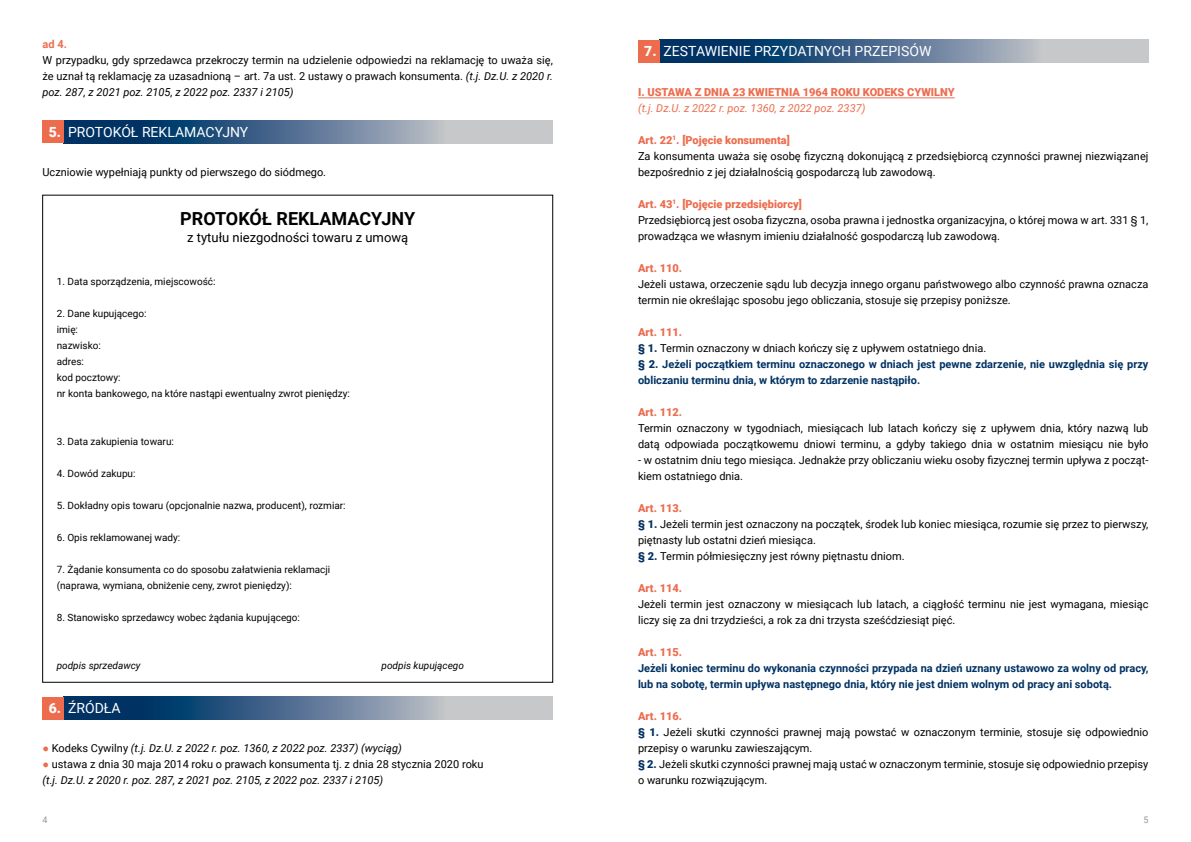
<style>
.page{position:relative;width:1191px;height:842px;background:#fff}
.page>*{position:absolute;margin:0;border:0;box-sizing:border-box;transform-origin:0 0}
.t1{font:700 18px "Roboto";color:#000}
.t2{font:14px "Roboto";color:#fff}
.t3{font:13px "Roboto";color:#000}
.t4{font:11px/16px "Roboto";color:#000}
.t5{font:700 11px/16px "Roboto";color:#003263}
.t6{font:900 11px "Roboto";color:#ed6c4e}
.t7{font:italic 11px "Roboto";color:#000}
.t8{font:italic 11px "Roboto";color:#ed6c4e}
.t9{font:700 11px "Roboto";color:#ed6c4e}
.t10{font:10px/16px "Roboto";color:#000}
.t11{font:italic 10px "Roboto";color:#000}
.t12{font:9px "Roboto";color:#939598}
.s1{font-style:italic}
.s2{font-weight:900}
.s3{font-family:"Times New Roman";font-style:normal;color:#ed6c4e}
.s4{font-style:normal}
.s5{font-family:"Times New Roman";color:#ed6c4e}
.s6{font-weight:900;color:#ed6c4e}
.s7{font-weight:400;color:#000}
.s8{font-weight:900;color:#003263}
</style>
<div class="page">
<svg style="left:64px;top:120px;width:489px;height:23px;background:#5f7b97"></svg>
<svg style="left:64px;top:697px;width:489px;height:22px;background:#5f7b97"></svg>
<svg style="left:659px;top:40px;width:489px;height:22px;background:#607b97"></svg>
<div style="left:43px;top:120px;width:21px;height:23px;background:#ed6c4e"></div>
<div style="left:43px;top:697px;width:21px;height:22px;background:#ed6c4e"></div>
<div style="left:638px;top:40px;width:21px;height:22px;background:#ed6c4e"></div>
<hr style="left:638px;top:98px;width:316px;height:1px;background:#ed6c4e">
<p class="t9" style="left:43px;top:36px;width:26px">ad 4.</p>
<p class="t4" style="left:43px;top:52px;width:512px;text-align:justify">W przypadku, gdy sprzedawca przekroczy termin na udzielenie odpowiedzi na reklamację to uważa się, że uznał tą reklamację za uzasadnioną – art. 7a ust. 2 ustawy o prawach konsumenta. <span class="s1">(t.j. Dz.U. z 2020 r. poz. 287, z 2021 poz. 2105, z 2022 poz. 2337 i 2105)</span></p>
<p class="t2" style="left:49px;top:122px;width:201px"><span class="s2">5.</span> PROTOKÓŁ REKLAMACYJNY</p>
<p class="t4" style="left:43px;top:164px;width:285px">Uczniowie wypełniają punkty od pierwszego do siódmego.</p>
<h1 class="t1" style="left:180px;top:206px;width:236px">PROTOKÓŁ REKLAMACYJNY</h1>
<p class="t3" style="left:187px;top:229px;width:223px">z tytułu niezgodności towaru z umową</p>
<p class="t10" style="left:57px;top:273px;width:160px">1. Data sporządzenia, miejscowość:</p>
<p class="t10" style="left:57px;top:305px;width:295px">2. Dane kupującego:<br>imię:<br>nazwisko:<br>adres:<br>kod pocztowy:<br>nr konta bankowego, na które nastąpi ewentualny zwrot pieniędzy:</p>
<p class="t10" style="left:57px;top:433px;width:119px">3. Data zakupienia towaru:</p>
<p class="t10" style="left:57px;top:465px;width:80px">4. Dowód zakupu:</p>
<p class="t10" style="left:57px;top:497px;width:290px">5. Dokładny opis towaru (opcjonalnie nazwa, producent), rozmiar:</p>
<p class="t10" style="left:57px;top:529px;width:125px">6. Opis reklamowanej wady:</p>
<p class="t10" style="left:57px;top:561px;width:275px">7. Żądanie konsumenta co do sposobu załatwienia reklamacji (naprawa, wymiana, obniżenie ceny, zwrot pieniędzy):</p>
<p class="t10" style="left:57px;top:609px;width:245px">8. Stanowisko sprzedawcy wobec żądania kupującego:</p>
<p class="t11" style="left:57px;top:658px;width:85px">podpis sprzedawcy</p>
<p class="t11" style="left:381px;top:658px;width:84px">podpis kupującego</p>
<p class="t2" style="left:49px;top:698px;width:73px"><span class="s2">6.</span> ŹRÓDŁA</p>
<p class="t7" style="left:43px;top:740px;width:361px"><span class="s3">●</span> <span class="s4">Kodeks Cywilny</span> (t.j. Dz.U. z 2022 r. poz. 1360, z 2022 poz. 2337) (wyciąg)</p>
<p class="t4" style="left:43px;top:756px;width:442px"><span class="s5">●</span> ustawa z dnia 30 maja 2014 roku o prawach konsumenta tj. z dnia 28 stycznia 2020 roku <span class="s1">(t.j. Dz.U. z 2020 r. poz. 287, z 2021 poz. 2105, z 2022 poz. 2337 i 2105)</span></p>
<p class="t2" style="left:644px;top:41px;width:289px"><span class="s2">7.</span> ZESTAWIENIE PRZYDATNYCH PRZEPISÓW</p>
<p class="t6" style="left:638px;top:84px;width:318px">I. USTAWA Z DNIA 23 KWIETNIA 1964 ROKU KODEKS CYWILNY</p>
<p class="t8" style="left:638px;top:100px;width:229px">(t.j. Dz.U. z 2022 r. poz. 1360, z 2022 poz. 2337)</p>
<p class="t4" style="left:638px;top:132px;width:512px"><span class="s6">Art. 22</span><sup>1</sup><span class="s6">. [Pojęcie konsumenta]<br></span>Za konsumenta uważa się osobę fizyczną dokonującą z przedsiębiorcą czynności prawnej niezwiązanej bezpośrednio z jej działalnością gospodarczą lub zawodową.</p>
<p class="t4" style="left:638px;top:196px;width:512px"><span class="s6">Art. 43</span><sup>1</sup><span class="s6">. [Pojęcie przedsiębiorcy]<br></span>Przedsiębiorcą jest osoba fizyczna, osoba prawna i jednostka organizacyjna, o której mowa w art. 331 § 1, prowadząca we własnym imieniu działalność gospodarczą lub zawodową.</p>
<p class="t6" style="left:638px;top:260px;width:46px">Art. 110.</p>
<p class="t4" style="left:638px;top:276px;width:512px">Jeżeli ustawa, orzeczenie sądu lub decyzja innego organu państwowego albo czynność prawna oznacza termin nie określając sposobu jego obliczania, stosuje się przepisy poniższe.</p>
<p class="t5" style="left:638px;top:324px;width:512px"><span class="s6">Art. 111.<br></span><span class="s2">§ 1.</span> <span class="s7">Termin oznaczony w dniach kończy się z upływem ostatniego dnia.<br></span><span class="s2">§ 2.</span> Jeżeli początkiem terminu oznaczonego w dniach jest pewne zdarzenie, nie uwzględnia się przy obliczaniu terminu dnia, w którym to zdarzenie nastąpiło.</p>
<p class="t6" style="left:638px;top:404px;width:46px">Art. 112.</p>
<p class="t4" style="left:638px;top:420px;width:512px">Termin oznaczony w tygodniach, miesiącach lub latach kończy się z upływem dnia, który nazwą lub datą odpowiada początkowemu dniowi terminu, a gdyby takiego dnia w ostatnim miesiącu nie było</p>
<p class="t4" style="left:638px;top:452px;width:512px">- w ostatnim dniu tego miesiąca. Jednakże przy obliczaniu wieku osoby fizycznej termin upływa z począt&shy;kiem ostatniego dnia.</p>
<p class="t4" style="left:638px;top:500px;width:512px"><span class="s6">Art. 113.<br></span><span class="s8">§ 1.</span> Jeżeli termin jest oznaczony na początek, środek lub koniec miesiąca, rozumie się przez to pierwszy, piętnasty lub ostatni dzień miesiąca.<br><span class="s8">§ 2.</span> Termin półmiesięczny jest równy piętnastu dniom.</p>
<p class="t6" style="left:638px;top:580px;width:46px">Art. 114.</p>
<p class="t4" style="left:638px;top:596px;width:512px">Jeżeli termin jest oznaczony w miesiącach lub latach, a ciągłość terminu nie jest wymagana, miesiąc liczy się za dni trzydzieści, a rok za dni trzysta sześćdziesiąt pięć.</p>
<p class="t6" style="left:638px;top:644px;width:46px">Art. 115.</p>
<p class="t5" style="left:638px;top:660px;width:512px">Jeżeli koniec terminu do wykonania czynności przypada na dzień uznany ustawowo za wolny od pracy, lub na sobotę, termin upływa następnego dnia, który nie jest dniem wolnym od pracy ani sobotą.</p>
<p class="t4" style="left:638px;top:708px;width:512px"><span class="s6">Art. 116.<br></span><span class="s8">§ 1.</span> Jeżeli skutki czynności prawnej mają powstać w oznaczonym terminie, stosuje się odpowiednio przepisy o warunku zawieszającym.<br><span class="s8">§ 2.</span> Jeżeli skutki czynności prawnej mają ustać w oznaczonym terminie, stosuje się odpowiednio przepisy o warunku rozwiązującym.</p>
<p class="t12" style="left:43px;top:814px;width:7px">4</p>
<p class="t12" style="left:1143px;top:814px;width:7px">5</p>
</div>
